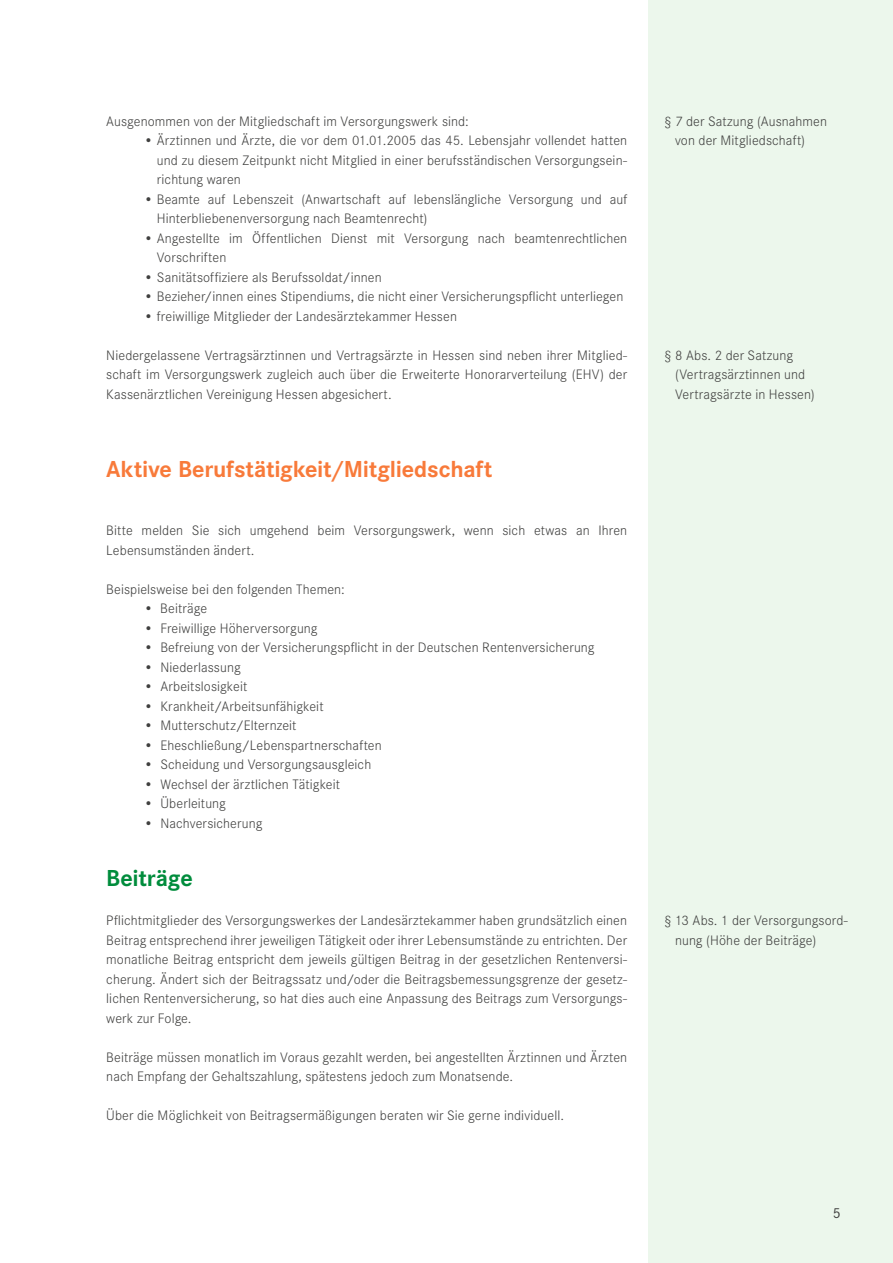
<style>
.page{position:relative;width:893px;height:1263px;background:#fff}
.page>*{position:absolute;margin:0;border:0;box-sizing:border-box;transform-origin:0 0}
.t1{font:700 24px "Corporate S";letter-spacing:-.01em;color:#f87a3a}
.t2{font:700 24px "Corporate S";letter-spacing:-.01em;color:#008c3c}
.t3{font:15px "Corporate S";color:#40403f}
.t4{font:300 14.25px/19.5px "Corporate S";letter-spacing:.005em;color:#40403f}
</style>
<div class="page">
<div style="left:648px;top:0;width:245px;height:1263px;background:#ecf7ec"></div>
<p class="t4" style="left:106px;top:112px;width:364px">Ausgenommen von der Mitgliedschaft im Versorgungswerk sind:</p>
<p class="t4" style="left:157px;top:131px;width:472px;text-align:justify;text-indent:-13px">• Ärztinnen und Ärzte, die vor dem 01.01.2005 das 45. Lebensjahr vollendet hatten und zu diesem Zeitpunkt nicht Mitglied in einer berufsständischen Versorgungsein&shy;richtung waren</p>
<p class="t4" style="left:157px;top:190px;width:472px;text-indent:-13px">• Beamte auf Lebenszeit (Anwartschaft auf lebenslängliche Versorgung und auf<br>Hinterbliebenenversorgung nach Beamtenrecht)</p>
<p class="t4" style="left:157px;top:229px;width:472px;text-indent:-13px">• Angestellte im Öffentlichen Dienst mit Versorgung nach beamtenrechtlichen<br>Vorschriften</p>
<p class="t4" style="left:144px;top:268px;width:239px">• Sanitätsoffiziere als Berufssoldat/innen</p>
<p class="t4" style="left:144px;top:287px;width:481px">• Bezieher/innen eines Stipendiums, die nicht einer Versicherungspflicht unterliegen</p>
<p class="t4" style="left:144px;top:307px;width:315px">• freiwillige Mitglieder der Landesärztekammer Hessen</p>
<p class="t4" style="left:106px;top:346px;width:522px;text-align:justify">Niedergelassene Vertragsärztinnen und Vertragsärzte in Hessen sind neben ihrer Mitglied&shy;schaft im Versorgungswerk zugleich auch über die Erweiterte Honorarverteilung (EHV) der Kassenärztlichen Vereinigung Hessen abgesichert.</p>
<h1 class="t1" style="left:106px;top:455px;width:387px">Aktive Berufstätigkeit/Mitgliedschaft</h1>
<p class="t4" style="left:106px;top:521px;width:522px">Bitte melden Sie sich umgehend beim Versorgungswerk, wenn sich etwas an Ihren<br>Lebensumständen ändert.</p>
<p class="t4" style="left:106px;top:580px;width:240px">Beispielsweise bei den folgenden Themen:</p>
<p class="t4" style="left:144px;top:599px;width:65px">• Beiträge</p>
<p class="t4" style="left:144px;top:619px;width:175px">• Freiwillige Höherversorgung</p>
<p class="t4" style="left:144px;top:638px;width:452px">• Befreiung von der Versicherungspflicht in der Deutschen Rentenversicherung</p>
<p class="t4" style="left:144px;top:658px;width:98px">• Niederlassung</p>
<p class="t4" style="left:144px;top:677px;width:105px">• Arbeitslosigkeit</p>
<p class="t4" style="left:144px;top:697px;width:181px">• Krankheit/Arbeitsunfähigkeit</p>
<p class="t4" style="left:144px;top:716px;width:154px">• Mutterschutz/Elternzeit</p>
<p class="t4" style="left:144px;top:736px;width:239px">• Eheschließung/Lebenspartnerschaften</p>
<p class="t4" style="left:144px;top:755px;width:229px">• Scheidung und Versorgungsausgleich</p>
<p class="t4" style="left:144px;top:775px;width:198px">• Wechsel der ärztlichen Tätigkeit</p>
<p class="t4" style="left:144px;top:794px;width:83px">• Überleitung</p>
<p class="t4" style="left:144px;top:814px;width:120px">• Nachversicherung</p>
<h1 class="t2" style="left:106px;top:865px;width:88px">Beiträge</h1>
<p class="t4" style="left:106px;top:911px;width:522px;text-align:justify">Pflichtmitglieder des Versorgungswerkes der Landesärztekammer haben grundsätzlich einen Beitrag entsprechend ihrer jeweiligen Tätigkeit oder ihrer Lebensumstände zu entrichten. Der monatliche Beitrag entspricht dem jeweils gültigen Beitrag in der gesetzlichen Rentenversi&shy;cherung. Ändert sich der Beitragssatz und/oder die Beitragsbemessungsgrenze der gesetz&shy;lichen Rentenversicherung, so hat dies auch eine Anpassung des Beitrags zum Versorgungs&shy;werk zur Folge.</p>
<p class="t4" style="left:106px;top:1048px;width:522px">Beiträge müssen monatlich im Voraus gezahlt werden, bei angestellten Ärztinnen und Ärzten nach Empfang der Gehaltszahlung, spätestens jedoch zum Monatsende.</p>
<p class="t4" style="left:106px;top:1106px;width:459px">Über die Möglichkeit von Beitragsermäßigungen beraten wir Sie gerne individuell.</p>
<p class="t4" style="left:675px;top:112px;width:154px;text-indent:-11px">§ 7 der Satzung (Ausnahmen von der Mitgliedschaft)</p>
<p class="t4" style="left:675px;top:346px;width:141px;text-indent:-11px">§ 8 Abs. 2 der Satzung (Vertragsärztinnen und<br>Vertragsärzte in Hessen)</p>
<p class="t4" style="left:675px;top:911px;width:174px;text-indent:-11px">§ 13 Abs. 1 der Versorgungsord&shy;nung (Höhe der Beiträge)</p>
<p class="t3" style="left:833px;top:1205px;width:9px">5</p>
</div>
